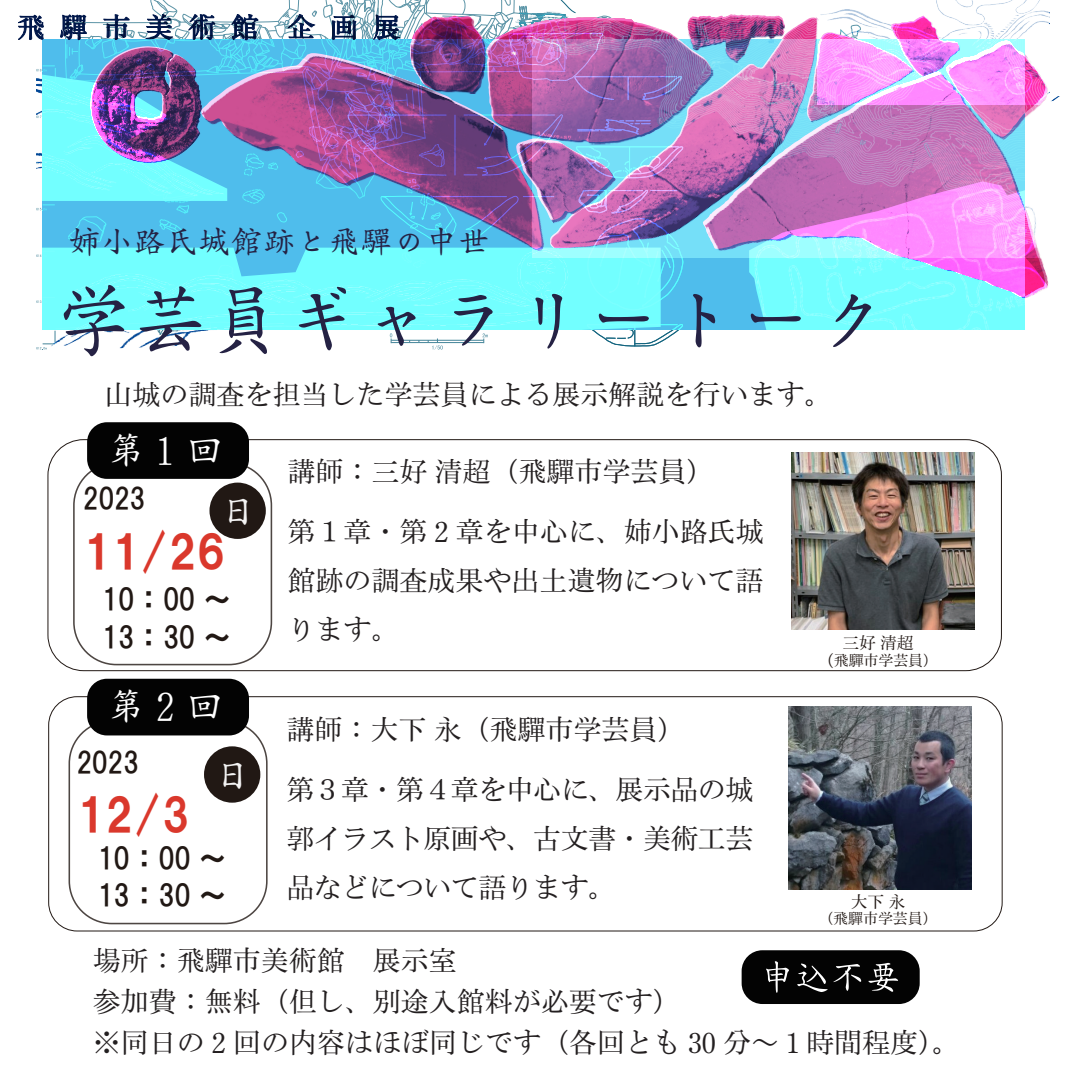
<style>
.page{position:relative;width:1080px;height:1080px;background:#fff}
.page>*{position:absolute;margin:0;border:0;box-sizing:border-box;transform-origin:0 0}
.t1{font:500 80px "RA Hana Renge Std";letter-spacing:-.05em;color:#252244}
.t2{font:45.1px "HGS Soei Kakugothic UB";color:#da382c}
.t3{font:500 38.7px "RA Hana Renge Std";color:#fff}
.t4{font:500 38.2px "RA Hana Renge Std";color:#f3f3f3}
.t5{font:500 32.4px "RA Hana Renge Std";color:#252244}
.t6{font:29.1px/37.6px "HGP Gothic E";color:#211814}
.t7{font:28.6px "HGP Gothic E";color:#211814}
.t8{font:500 28px/41px "Ro H Mincho Pro";color:#231f20}
.t9{font:500 28px/60px "Ro H Mincho Pro";letter-spacing:-.02em;color:#231f20}
.t10{font:500 16.8px "Ro H Mincho Pro";color:#211814}
.t11{font:500 14.9px "Ro H Mincho Pro";color:#211814}
.s1{font-size:16.8px}
</style>
<div class="page">
<img style="left:18px;top:0;width:1031px;height:350px">
<img style="left:792px;top:452px;width:182px;height:178px">
<img style="left:788px;top:706px;width:183px;height:183px">
<div style="left:73px;top:462px;width:199px;height:203px;border:2px solid #211814;border-radius:42px"></div>
<div style="left:209px;top:483px;width:57px;height:56px;background:#211814;border-radius:50%"></div>
<div style="left:69px;top:720px;width:199px;height:204px;border:2px solid #211814;border-radius:42px"></div>
<div style="left:204px;top:746px;width:56px;height:57px;background:#211814;border-radius:50%"></div>
<div style="left:742px;top:950px;width:178px;height:54px;background:#030303;border-radius:21px"></div>
<div style="left:87px;top:422px;width:162px;height:57px;background:#030303;border-radius:20px"></div>
<div style="left:87px;top:679px;width:162px;height:56px;background:#030303;border-radius:20px"></div>
<svg style="left:766px;top:961px;width:23px;height:32px"></svg>
<svg style="left:797px;top:964px;width:64px;height:28px"></svg>
<svg style="left:868px;top:963px;width:30px;height:29px"></svg>
<p class="t5" style="left:68px;top:225px;width:423px">姉小路氏城館跡と飛驒の中世</p>
<h1 class="t1" style="left:53px;top:281px;width:841px">学芸員ギャラリートーク</h1>
<p class="t8" style="left:105px;top:376px;width:730px">山城の調査を担当した学芸員による展示解説を行います。</p>
<h3 class="t3" style="left:107px;top:431px;width:118px">第１回</h3>
<p class="t7" style="left:83px;top:484px;width:64px">2023</p>
<h2 class="t2" style="left:83px;top:529px;width:143px">11/26</h2>
<p class="t6" style="left:103px;top:581px;width:130px">10：00～<br>13：30～</p>
<h3 class="t4" style="left:219px;top:493px;width:40px">日</h3>
<h3 class="t3" style="left:107px;top:687px;width:118px">第２回</h3>
<p class="t7" style="left:77px;top:748px;width:64px">2023</p>
<h2 class="t2" style="left:77px;top:792px;width:115px">12/3</h2>
<p class="t6" style="left:98px;top:839px;width:130px">10：00～<br>13：30～</p>
<h3 class="t4" style="left:214px;top:757px;width:40px">日</h3>
<p class="t8" style="left:288px;top:443px;width:478px;line-height:60px">講師：三好 清超（飛驒市学芸員）<br>第１章・第 2 章を中心に、姉小路氏城</p>
<p class="t8" style="left:288px;top:558px;width:477px;line-height:49px">館跡の調査成果や出土遺物について語ります。</p>
<p class="t9" style="left:286px;top:701px;width:469px">講師：大下 永（飛驒市学芸員）<br>第３章・第４章を中心に、展示品の城</p>
<p class="t9" style="left:286px;top:816px;width:469px;line-height:49px">郭イラスト原画や、古文書・美術工芸品などについて語ります。</p>
<p class="t10" style="left:842px;top:632px;width:73px">三好 清超</p>
<p class="t11" style="left:817px;top:651px;width:123px"><span class="s1">（</span>飛驒市学芸員）</p>
<p class="t10" style="left:851px;top:891px;width:56px">大下 永</p>
<p class="t11" style="left:818px;top:909px;width:121px">（飛驒市学芸員）</p>
<p class="t8" style="left:93px;top:942px;width:869px">場所：飛驒市美術館　展示室<br>参加費：無料（但し、別途入館料が必要です）<br>※同日の 2 回の内容はほぼ同じです（各回とも 30 分～ 1 時間程度）。</p>
</div>
